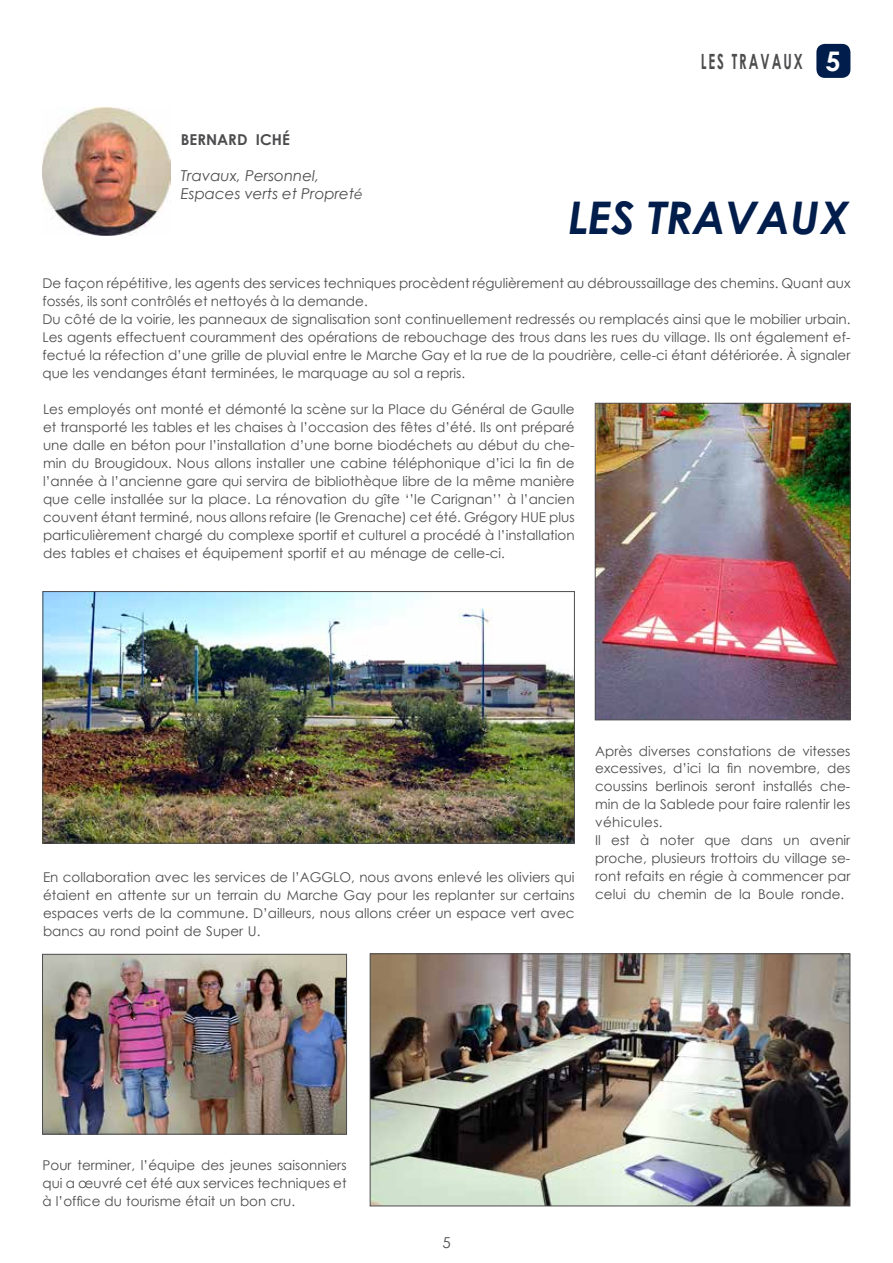
<style>
.page{position:relative;width:893px;height:1263px;background:#fff}
.page>*{position:absolute;margin:0;border:0;box-sizing:border-box;transform-origin:0 0}
.t1{font:italic 700 45px "Century Gothic";color:#001d4b}
.t2{font:700 27px "Century Gothic";color:#fff}
.t3{font:700 21px "Century Gothic";color:#4d4d4f;scale:.63 1}
.t4{font:italic 15px/18px "Century Gothic";letter-spacing:.045em;color:#4d4d4f}
.t5{font:700 15px "Century Gothic";color:#4d4d4f}
.t6{font:15px "Century Gothic";color:#4d4d4f}
.t7{font:13.5px/18px "Century Gothic";color:#4d4d4f;text-align:justify}
.s1{font-size:13.5px}
</style>
<div class="page">
<div style="left:816px;top:44px;width:34px;height:34px;background:#001d4b;border-radius:9px"></div>
<img style="left:43px;top:108px;width:127px;height:127px">
<img style="left:45px;top:593px;width:528px;height:248px">
<div style="left:43px;top:591px;width:532px;height:252px;border:1px solid #4d4d4f"></div>
<img style="left:597px;top:405px;width:251px;height:313px">
<div style="left:595px;top:403px;width:255px;height:317px;border:1px solid #4d4d4f"></div>
<img style="left:372px;top:956px;width:476px;height:248px">
<div style="left:370px;top:954px;width:480px;height:252px;border:1px solid #4d4d4f"></div>
<img style="left:44px;top:956px;width:301px;height:176px">
<div style="left:42px;top:954px;width:305px;height:180px;border:1px solid #4d4d4f"></div>
<p class="t5" style="left:181px;top:128px;width:108px">BERNARD ICHÉ</p>
<p class="t4" style="left:181px;top:166px;width:183px">Travaux, Personnel,<br>Espaces verts et Propret<span class="s1">é</span></p>
<h3 class="t3" style="left:701px;top:45px;width:67px">LES TRAVAUX</h3>
<h2 class="t2" style="left:825px;top:41px;width:17px">5</h2>
<h1 class="t1" style="left:568px;top:184px;width:283px">LES TRAVAUX</h1>
<p class="t7" style="left:43px;top:274px;width:810px;text-align:left">De façon répétitive, les agents des services techniques procèdent régulièrement au débroussaillage des chemins. Quant aux fossés, ils sont contrôlés et nettoyés à la demande.<br>Du côté de la voirie, les panneaux de signalisation sont continuellement redressés ou remplacés ainsi que le mobilier urbain.<br>Les agents effectuent couramment des opérations de rebouchage des trous dans les rues du village. Ils ont également ef&shy;fectué la réfection d’une grille de pluvial entre le Marche Gay et la rue de la poudrière, celle-ci étant détériorée. à signaler que les vendanges étant terminées, le marquage au sol a repris.</p>
<p class="t7" style="left:43px;top:400px;width:533px">Les employés ont monté et démonté la scène sur la Place du Général de Gaulle et transporté les tables et les chaises à l’occasion des fêtes d’été. Ils ont préparé une dalle en béton pour l’installation d’une borne biodéchets au début du che&shy;min du Brougidoux. Nous allons installer une cabine téléphonique d’ici la fin de l’année à l’ancienne gare qui servira de bibliothèque libre de la même manière que celle installée sur la place. La rénovation du gîte ‘’le Carignan’’ à l’ancien couvent étant terminé, nous allons refaire (le Grenache) cet été. Grégory HUE plus particulièrement chargé du complexe sportif et culturel a procédé à l’installation des tables et chaises et équipement sportif et au ménage de celle-ci.</p>
<p class="t7" style="left:43px;top:868px;width:533px">En collaboration avec les services de l’AGGLO, nous avons enlevé les oliviers qui étaient en attente sur un terrain du Marche Gay pour les replanter sur certains espaces verts de la commune. D’ailleurs, nous allons créer un espace vert avec bancs au rond point de Super U.</p>
<p class="t7" style="left:595px;top:741px;width:257px;text-align:left">Après diverses constations de vitesses excessives, d’ici la fin novembre, des coussins berlinois seront installés che&shy;min de la Sablede pour faire ralentir les véhicules.<br>Il est à noter que dans un avenir proche, plusieurs trottoirs du village se&shy;ront refaits en régie à commencer par celui du chemin de la Boule ronde.</p>
<p class="t7" style="left:43px;top:1155px;width:306px">Pour terminer, l’équipe des jeunes saisonniers qui a œuvré cet été aux services techniques et à l’office du tourisme était un bon cru.</p>
<p class="t6" style="left:442px;top:1232px;width:10px">5</p>
</div>
